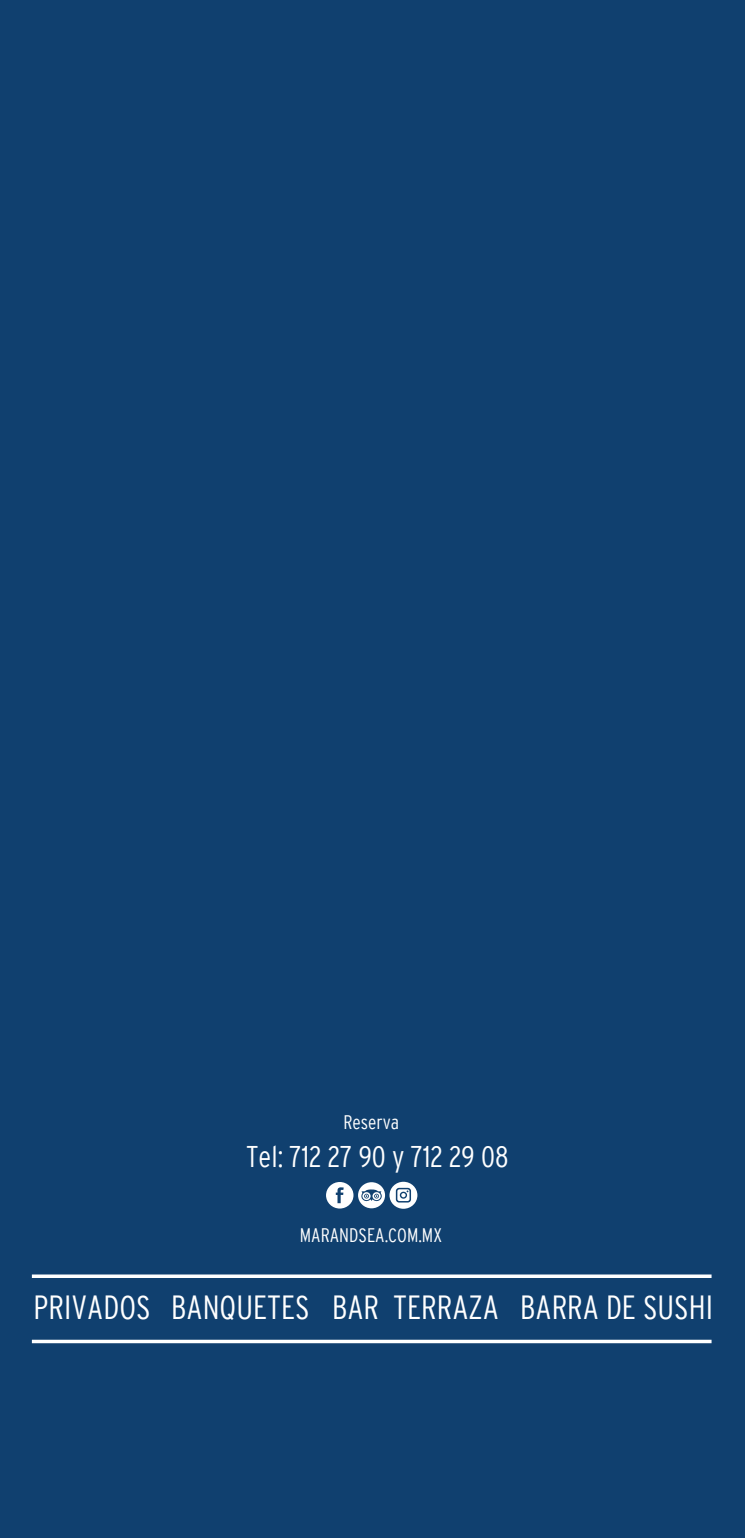
<style>
.page{position:relative;width:745px;height:1538px;background:#fff}
.page>*{position:absolute;margin:0;border:0;box-sizing:border-box;transform-origin:0 0}
.t1{font:300 condensed 33.43px "Interstate";color:#fff}
.t2{font:300 condensed 29.93px "Interstate";color:#fff}
.t3{font:300 condensed 19.6px "Interstate";color:#fff}
</style>
<div class="page">
<div style="left:0;top:0;width:744px;height:1538px;background:#10406f"></div>
<svg style="left:32px;top:1274px;width:679px;height:4px;background:#e1e7ed"></svg>
<hr style="left:32px;top:1340px;width:679px;height:3px;background:#fff">
<svg style="left:326px;top:1182px;width:91px;height:27px"></svg>
<p class="t3" style="left:343px;top:1111px;width:57px">Reserva</p>
<p class="t2" style="left:246px;top:1139px;width:264px">Tel: 712 27 90 y 712 29 08</p>
<p class="t3" style="left:300px;top:1224px;width:143px">MARANDSEA.COM.MX</p>
<p class="t1" style="left:34px;top:1289px;width:680px">PRIVADOS BANQUETES BAR TERRAZA BARRA DE SUSHI</p>
</div>
